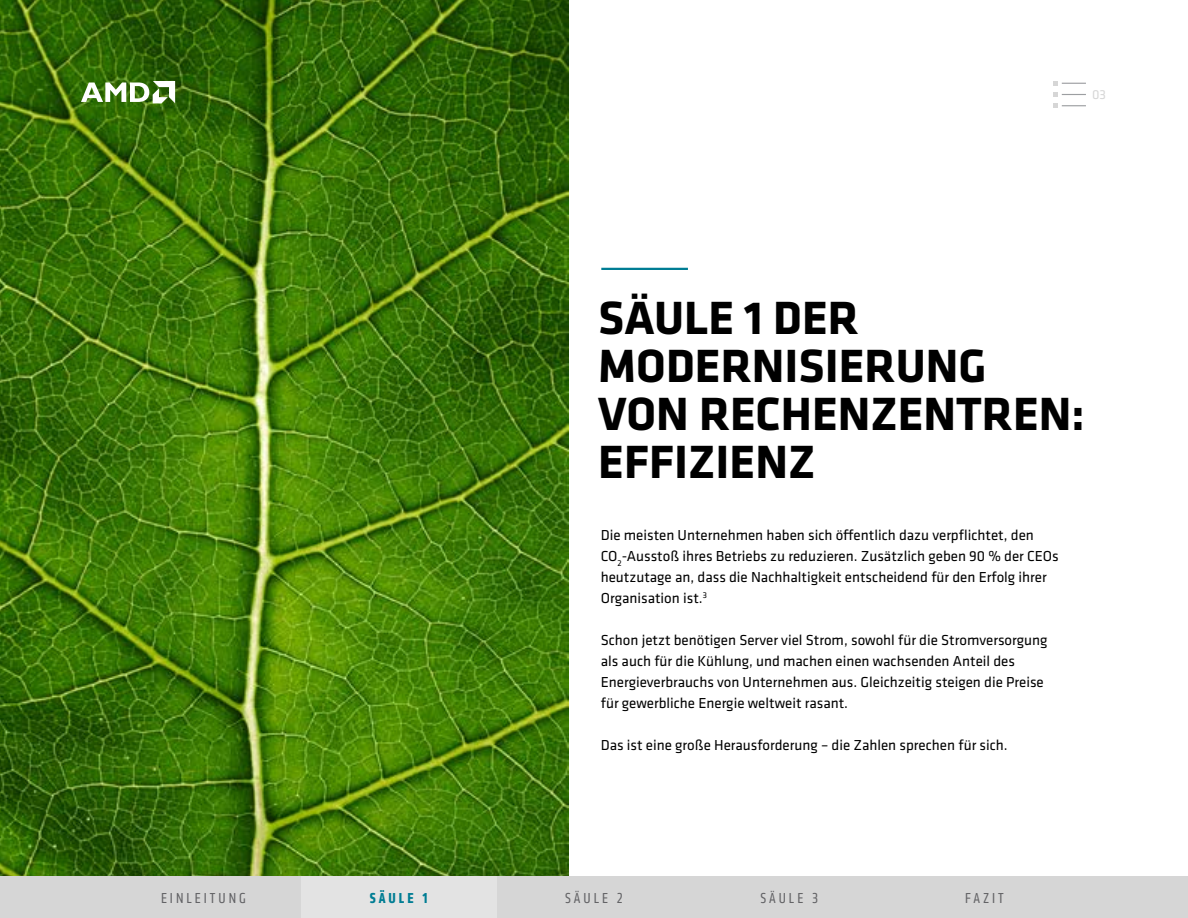
<style>
.page{position:relative;width:1188px;height:918px;background:#fff}
.page>*{position:absolute;margin:0;border:0;box-sizing:border-box;transform-origin:0 0}
.t1{font:700 48.3px/48px "Klavika";color:#000}
.t2{font:15px/21px "Klavika";color:#000}
.t3{font:condensed 15px "Klavika";letter-spacing:.2em;color:#636366}
.t4{font:700 condensed 15px "Klavika";letter-spacing:.195em;color:#007d94}
.t5{font:13.5px "Klavika";color:#d6d6d6}
</style>
<div class="page">
<img style="left:0;top:1px;width:568px;height:875px">
<hr style="left:601px;top:268px;width:87px;height:2px;background:#007d94">
<div style="left:0;top:876px;width:1188px;height:42px;background:#d6d6d6"></div>
<svg style="left:1054px;top:92px;width:32px;height:5px"></svg>
<svg style="left:1054px;top:104px;width:32px;height:4px"></svg>
<svg style="left:1054px;top:81px;width:32px;height:4px"></svg>
<div style="left:301px;top:876px;width:195px;height:42px;background:#e3e3e3"></div>
<svg style="left:81px;top:81px;width:94px;height:22px"></svg>
<p class="t5" style="left:1092px;top:86px;width:16px">03</p>
<h1 class="t1" style="left:598px;top:291px;width:488px">SÄULE 1 DER<br>MODERNISIERUNG<br>VON RECHENZENTREN:<br>EFFIZIENZ</h1>
<p class="t2" style="left:601px;top:524px;width:460px">Die meisten Unternehmen haben sich öffentlich dazu verpflichtet, den CO<sub>2</sub>-Ausstoß ihres Betriebs zu reduzieren. Zusätzlich geben 90 % der CEOs heutzutage an, dass die Nachhaltigkeit entscheidend für den Erfolg ihrer Organisation ist.<sup>3</sup></p>
<p class="t2" style="left:601px;top:629px;width:448px">Schon jetzt benötigen Server viel Strom, sowohl für die Stromversorgung als auch für die Kühlung, und machen einen wachsenden Anteil des Energieverbrauchs von Unternehmen aus. Gleichzeitig steigen die Preise für gewerbliche Energie weltweit rasant.</p>
<p class="t2" style="left:601px;top:734px;width:408px">Das ist eine große Herausforderung – die Zahlen sprechen für sich.</p>
<p class="t4" style="left:370px;top:888px;width:59px">SÄULE 1</p>
<p class="t3" style="left:161px;top:889px;width:86px">EINLEITUNG</p>
<p class="t3" style="left:565px;top:889px;width:59px">SÄULE 2</p>
<p class="t3" style="left:760px;top:889px;width:59px">SÄULE 3</p>
<p class="t3" style="left:965px;top:889px;width:40px">FAZIT</p>
</div>
